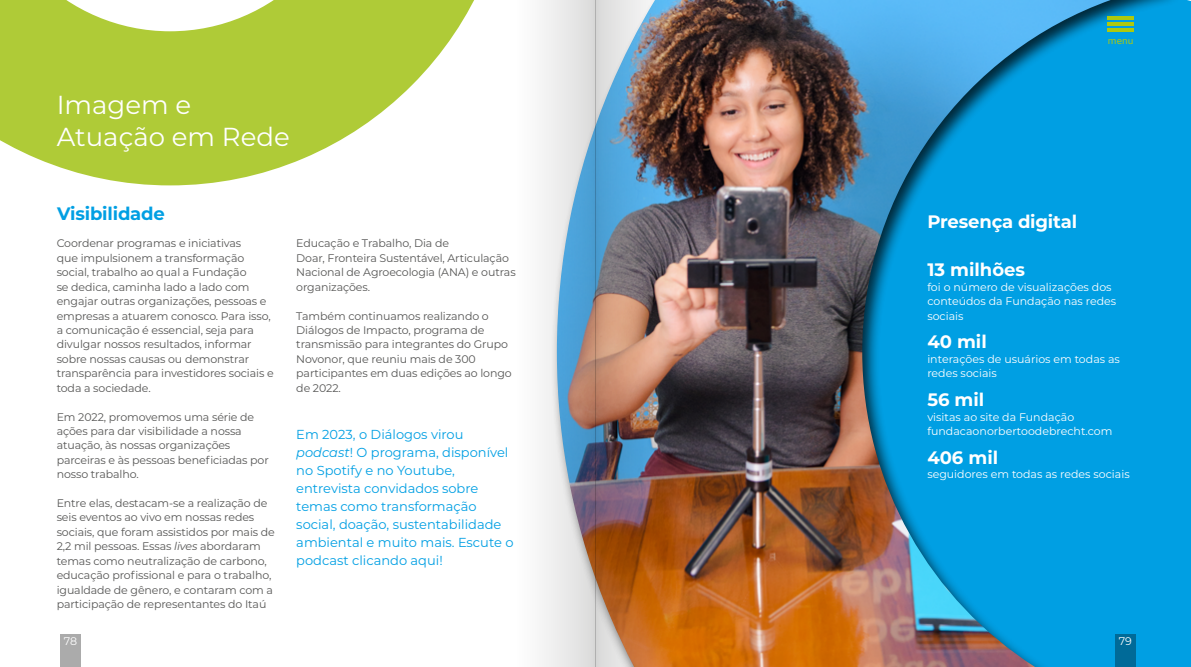
<style>
.page{position:relative;width:1191px;height:667px;background:#fff}
.page>*{position:absolute;margin:0;border:0;box-sizing:border-box;transform-origin:0 0}
.t1{font:26px/31.2px "Montserrat";color:#fff}
.t2{font:700 18px "Montserrat";color:#fff}
.t3{font:700 18px "Montserrat";letter-spacing:-.01em;color:#009fe3}
.t4{font:13px/18px "Montserrat";color:#009fe3}
.t5{font:11px/14.4px "Montserrat";letter-spacing:-.01em;color:#575756}
.t6{font:11px/14.4px "Montserrat";color:#fff}
.t7{font:9px "Verdana";color:#adc90e}
.s1{font-style:italic}
</style>
<div class="page">
<div style="left:1182px;top:0;width:9px;height:666px;background:#009fe3"></div>
<svg style="left:0;top:0;width:474px;height:185px;fill:#afcb37"></svg>
<div style="left:550px;top:0;width:632px;height:666px;background:#009fe3"></div>
<img style="left:675px;top:0;width:435px;height:666px">
<div style="left:1115px;top:634px;width:20px;height:32px;background:#006a98"></div>
<div style="left:61px;top:634px;width:20px;height:32px;background:#ababab"></div>
<img style="left:595px;top:0;width:80px;height:666px">
<svg style="left:542px;top:0;width:53px;height:666px"></svg>
<hr style="left:1107px;top:17px;width:26px;height:3px;background:#adc90e">
<hr style="left:1107px;top:22px;width:26px;height:3px;background:#adc90e">
<hr style="left:1107px;top:28px;width:26px;height:3px;background:#adc90e">
<h1 class="t1" style="left:57px;top:88px;width:235px">Imagem e<br>Atuação em Rede</h1>
<h2 class="t3" style="left:57px;top:200px;width:109px">Visibilidade</h2>
<p class="t5" style="left:57px;top:236px;width:218px">Coordenar programas e iniciativas<br>que impulsionem a transformação social, trabalho ao qual a Fundação<br>se dedica, caminha lado a lado com engajar outras organizações, pessoas e empresas a atuarem conosco. Para isso, a comunicação é essencial, seja para divulgar nossos resultados, informar sobre nossas causas ou demonstrar transparência para investidores sociais e toda a sociedade.</p>
<p class="t5" style="left:57px;top:408px;width:214px">Em 2022, promovemos uma série de ações para dar visibilidade a nossa atuação, às nossas organizações parceiras e às pessoas beneficiadas por nosso trabalho.</p>
<p class="t5" style="left:57px;top:495px;width:220px">Entre elas, destacam-se a realização de seis eventos ao vivo em nossas redes sociais, que foram assistidos por mais de 2,2 mil pessoas. Essas <span class="s1">lives</span> abordaram temas como neutralização de carbono, educação profissional e para o trabalho, igualdade de gênero, e contaram com a participação de representantes do Itaú</p>
<p class="t5" style="left:296px;top:236px;width:221px">Educação e Trabalho, Dia de<br>Doar, Fronteira Sustentável, Articulação<br>Nacional de Agroecologia (ANA) e outras organizações.</p>
<p class="t5" style="left:296px;top:308px;width:217px">Também continuamos realizando o<br>Diálogos de Impacto, programa de transmissão para integrantes do Grupo<br>Novonor, que reuniu mais de 300 participantes em duas edições ao longo de 2022.</p>
<p class="t4" style="left:296px;top:424px;width:219px">Em 2023, o Diálogos virou <span class="s1">podcast</span>! O programa, disponível no Spotify e no Youtube, entrevista convidados sobre temas como transformação social, doação, sustentabilidade ambiental e muito mais. Escute o podcast clicando aqui!</p>
<p class="t7" style="left:1108px;top:34px;width:27px">menu</p>
<h2 class="t2" style="left:927px;top:208px;width:151px">Presença digital</h2>
<h2 class="t2" style="left:927px;top:257px;width:99px">13 milhões</h2>
<p class="t6" style="left:927px;top:279px;width:190px">foi o número de visualizações dos conteúdos da Fundação nas redes sociais</p>
<h2 class="t2" style="left:927px;top:329px;width:61px">40 mil</h2>
<p class="t6" style="left:927px;top:351px;width:194px">interações de usuários em todas as redes sociais</p>
<h2 class="t2" style="left:927px;top:386px;width:58px">56 mil</h2>
<p class="t6" style="left:927px;top:408px;width:187px">visitas ao site da Fundação fundacaonorbertoodebrecht.com</p>
<h2 class="t2" style="left:927px;top:444px;width:72px">406 mil</h2>
<p class="t6" style="left:927px;top:466px;width:204px">seguidores em todas as redes sociais</p>
<p class="t6" style="left:64px;top:633px;width:15px">78</p>
<p class="t6" style="left:1118px;top:633px;width:15px">79</p>
</div>
